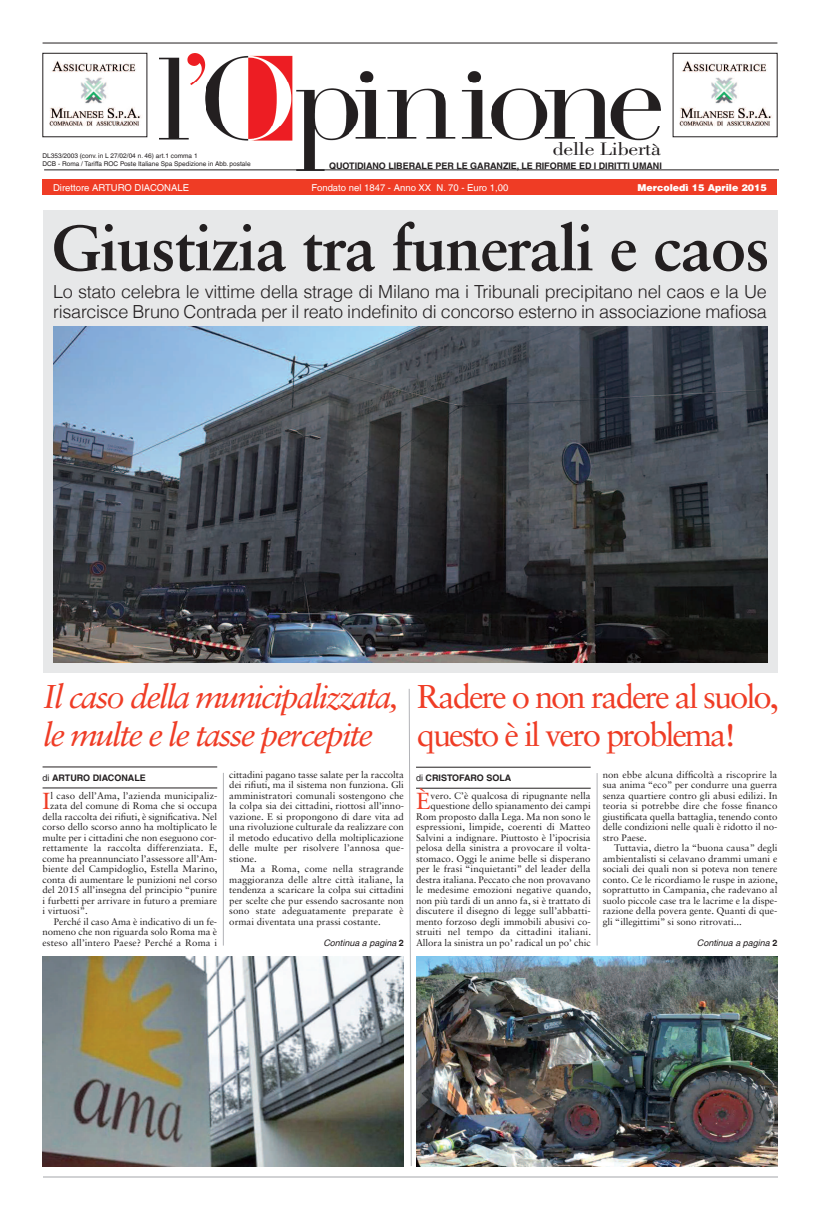
<style>
.page{position:relative;width:820px;height:1219px;background:#fff}
.page>*{position:absolute;margin:0;border:0;box-sizing:border-box;transform-origin:0 0}
.t1{font:700 64px "Sabon LT Std";letter-spacing:-.02em;color:#231f20}
.t2{font:italic 33px/38px "Sabon LT Std";letter-spacing:-.06em;color:#ef3c25}
.t3{font:33px/38px "Sabon LT Std";letter-spacing:-.065em;color:#ef3c25}
.t4{font:23.2px "Sabon LT Std";color:#ef3c25}
.t5{font:18.7px "Bodoni Std";letter-spacing:-.01em;color:#231f20;scale:1.18 1}
.t6{font:300 18px/20px "Helvetica LT";letter-spacing:-.015em;color:#231f20}
.t7{font:9.5px/10.5px "Sabon LT Std";color:#231f20;text-align:justify}
.t8{font:9.5px "Helvetica LT";color:#fff}
.t9{font:900 9.5px "Helvetica LT";color:#fff}
.t10{font:700 9px "Helvetica LT";letter-spacing:-.005em;color:#231f20}
.t11{font:italic 9px "Helvetica LT";color:#231f20}
.t12{font:6.5px/7.8px "Helvetica LT";color:#231f20}
.s1{font-weight:400}
.s2{font-weight:700;font-style:normal}
</style>
<div class="page">
<img style="left:159px;top:53px;width:501px;height:118px">
<div style="left:43px;top:179px;width:734px;height:16px;background:#ef3c25"></div>
<hr style="left:44px;top:169px;width:734px;height:1px;background:#231f20">
<hr style="left:43px;top:43px;width:734px;height:1px;background:#231f20">
<hr style="left:43px;top:1176px;width:734px;height:2px;background:#d1d2d4">
<div style="left:43px;top:210px;width:734px;height:462px;background:#e7e8e9"></div>
<hr style="left:223px;top:773px;width:1px;height:173px;background:#b2b3b7">
<hr style="left:43px;top:788px;width:174px;height:1px;background:#231f20">
<hr style="left:43px;top:767px;width:174px;height:1px;background:#231f20">
<hr style="left:416px;top:788px;width:174px;height:1px;background:#231f20">
<hr style="left:416px;top:767px;width:174px;height:1px;background:#231f20">
<svg style="left:409px;top:689px;width:2px;height:477px"></svg>
<hr style="left:596px;top:773px;width:1px;height:173px;background:#b2b3b7">
<img style="left:54px;top:326px;width:713px;height:336px">
<img style="left:43px;top:956px;width:361px;height:210px">
<img style="left:416px;top:956px;width:361px;height:210px">
<img style="left:49px;top:61px;width:93px;height:66px">
<img style="left:679px;top:61px;width:94px;height:66px">
<h3 class="t5" style="left:552px;top:142px;width:93px">delle Libertà</h3>
<p class="t12" style="left:43px;top:152px;width:209px">DL353/2003 (conv. in L 27/02/04 n. 46) art.1 comma 1<br>DCB - Roma / Tariffa ROC Poste Italiane Spa Spedizione in Abb. postale</p>
<p class="t10" style="left:329px;top:160px;width:334px">QUOTIDIANO LIBERALE PER LE GARANZIE, LE RIFORME ED I DIRITTI UMANI</p>
<p class="t8" style="left:53px;top:182px;width:137px">Direttore ARTURO DIACONALE</p>
<p class="t8" style="left:311px;top:182px;width:198px">Fondato nel 1847 - Anno XX N. 70 - Euro 1,00</p>
<p class="t9" style="left:637px;top:181px;width:131px">Mercoledì 15 Aprile 2015</p>
<h1 class="t1" style="left:51px;top:222px;width:719px">Giustizia tra funerali e caos</h1>
<h3 class="t6" style="left:53px;top:281px;width:715px">Lo stato celebra le vittime della strage di Milano ma i Tribunali precipitano nel caos e la Ue risarcisce Bruno Contrada per il reato indefinito di concorso esterno in associazione mafiosa</h3>
<h2 class="t2" style="left:43px;top:680px;width:357px">Il caso della municipalizzata, le multe e le tasse percepite</h2>
<p class="t10" style="left:43px;top:772px;width:105px"><span class="s1">di</span> ARTURO DIACONALE</p>
<h3 class="t4" style="left:43px;top:791px;width:9px">I</h3>
<p class="t7" style="left:50px;top:791px;width:168px">l caso dell’Ama, l’azienda municipaliz-</p>
<h2 class="t3" style="left:416px;top:680px;width:363px">Radere o non radere al suolo, questo è il vero problema!</h2>
<p class="t7" style="left:229px;top:770px;width:176px">cittadini pagano tasse salate per la raccolta dei rifiuti, ma il sistema non funziona. Gli amministratori comunali sostengono che la colpa sia dei cittadini, riottosi all’inno&shy;vazione. E si propongono di dare vita ad una rivoluzione culturale da realizzare con il metodo educativo della moltiplicazione delle multe per risolvere l’annosa que&shy;stione.</p>
<p class="t7" style="left:229px;top:864px;width:176px;text-indent:11px">Ma a Roma, come nella stragrande maggioranza delle altre città italiane, la tendenza a scaricare la colpa sui cittadini per scelte che pur essendo sacrosante non sono state adeguatamente preparate è ormai diventata una prassi costante.</p>
<p class="t7" style="left:602px;top:770px;width:176px">non ebbe alcuna difficoltà a riscoprire la sua anima “eco” per condurre una guerra senza quartiere contro gli abusi edilizi. In teoria si potrebbe dire che fosse financo giustificata quella battaglia, tenendo conto delle condizioni nelle quali è ridotto il no&shy;stro Paese.</p>
<p class="t7" style="left:602px;top:843px;width:176px;text-indent:11px">Tuttavia, dietro la “buona causa” degli ambientalisti si celavano drammi umani e sociali dei quali non si poteva non tenere conto. Ce le ricordiamo le ruspe in azione, soprattutto in Campania, che radevano al suolo piccole case tra le lacrime e la dispe&shy;razione della povera gente. Quanti di que&shy;gli “illegittimi” si sono ritrovati...</p>
<p class="t10" style="left:416px;top:772px;width:97px"><span class="s1">di</span> CRISTOFARO SOLA</p>
<h3 class="t4" style="left:416px;top:791px;width:16px">È</h3>
<p class="t7" style="left:416px;top:791px;width:176px;text-align:right">vero. C’è qualcosa di ripugnante nella questione dello spianamento dei campi Rom proposto dalla Lega. Ma non sono le espressioni, limpide, coerenti di Matteo Salvini a indignare. Piuttosto è l’ipocrisia pelosa della sinistra a provocare il volta&shy;stomaco. Oggi le anime belle si disperano per le frasi “inquietanti” del leader della destra italiana. Peccato che non provavano le medesime emozioni negative quando, non più tardi di un anno fa, si è trattato di discutere il disegno di legge sull’abbatti&shy;mento forzoso degli immobili abusivi co&shy;struiti nel tempo da cittadini italiani.</p>
<p class="t7" style="left:50px;top:801px;width:168px">zata del comune di Roma che si occupa</p>
<p class="t7" style="left:43px;top:812px;width:176px">della raccolta dei rifiuti, è significativa. Nel</p>
<p class="t7" style="left:43px;top:822px;width:176px">corso dello scorso anno ha moltiplicato le</p>
<p class="t7" style="left:43px;top:833px;width:175px">multe per i cittadini che non eseguono cor-</p>
<p class="t7" style="left:43px;top:843px;width:176px">rettamente la raccolta differenziata. E,</p>
<p class="t7" style="left:43px;top:854px;width:176px">come ha preannunciato l’assessore all’Am-</p>
<p class="t7" style="left:43px;top:864px;width:176px">biente del Campidoglio, Estella Marino,</p>
<p class="t7" style="left:43px;top:875px;width:176px">conta di aumentare le punizioni nel corso</p>
<p class="t7" style="left:43px;top:885px;width:176px">del 2015 all’insegna del principio “punire</p>
<p class="t7" style="left:43px;top:896px;width:176px">i furbetti per arrivare in futuro a premiare</p>
<p class="t7" style="left:43px;top:906px;width:47px">i virtuosi”.</p>
<p class="t7" style="left:54px;top:917px;width:165px">Perché il caso Ama è indicativo di un fe-</p>
<p class="t7" style="left:43px;top:927px;width:176px">nomeno che non riguarda solo Roma ma è</p>
<p class="t7" style="left:43px;top:938px;width:176px">esteso all’intero Paese? Perché a Roma i</p>
<p class="t11" style="left:323px;top:937px;width:82px">Continua a pagina <span class="s2">2</span></p>
<p class="t7" style="left:416px;top:938px;width:176px">Allora la sinistra un po’ radical un po’ chic</p>
<p class="t11" style="left:696px;top:937px;width:82px">Continua a pagina <span class="s2">2</span></p>
</div>
